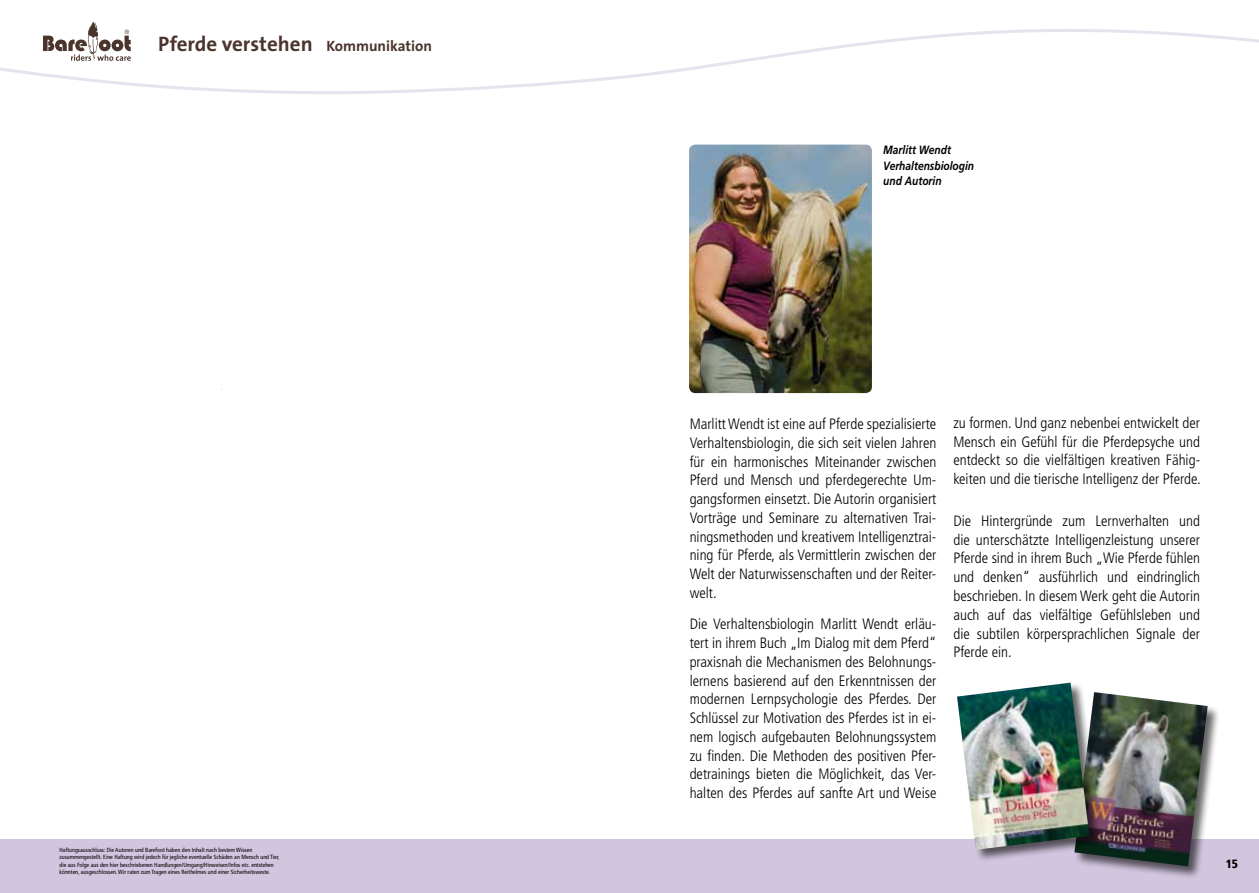
<style>
.page{position:relative;width:1259px;height:893px;background:#fff}
.page>*{position:absolute;margin:0;border:0;box-sizing:border-box;transform-origin:0 0}
.t1{font:700 21px "The Sans";color:#4b342c}
.t2{font:300 condensed 15px/18.8px "Frutiger";color:#000;text-align:justify}
.t3{font:italic 700 12px/15.8px "Frutiger";color:#000;scale:.85 1}
.t4{font:900 condensed 12px "Frutiger";color:#000}
.t5{font:condensed 6px/7.5px "Frutiger";color:#000}
.s1{font-size:15px}
</style>
<div class="page">
<div style="left:0;top:839px;width:629px;height:54px;background:#d2c5df"></div>
<div style="left:629px;top:839px;width:630px;height:54px;background:#d2c5df"></div>
<svg style="left:0;top:22px;width:1259px;height:72px"></svg>
<img style="left:689px;top:145px;width:183px;height:248px">
<div style="left:1073px;top:691px;width:147px;height:188px;background:#000;opacity:.6"></div>
<img style="left:1074px;top:692px;width:133px;height:174px">
<div style="left:956px;top:682px;width:145px;height:180px;background:#000;opacity:.6"></div>
<img style="left:957px;top:683px;width:132px;height:167px">
<h1 class="t1" style="left:158px;top:26px;width:275px">Pferde verstehen <span class="s1">Kommunikation</span></h1>
<p class="t5" style="left:60px;top:846px;width:221px">Haftungsausschluss: Die Autoren und Barefoot haben den Inhalt nach bestem Wissen zusammengestellt. Eine Haftung wird jedoch für jegliche eventuelle Schäden an Mensch und Tier, die aus Folge aus den hier beschriebenen Handlungen/Umgang/Hinweisen/Infos etc. entstehen könnten, ausgeschlossen. Wir raten zum Tragen eines Reithelmes und einer Sicherheitsweste.</p>
<p class="t3" style="left:883px;top:142px;width:108px">Marlitt Wendt<br>Verhaltensbiologin und Autorin</p>
<p class="t2" style="left:689px;top:415px;width:248px">Marlitt Wendt ist eine auf Pferde spezialisierte Verhaltensbiologin, die sich seit vielen Jahren für ein harmonisches Miteinander zwischen Pferd und Mensch und pferdegerechte Um&shy;gangsformen einsetzt. Die Autorin organisiert Vorträge und Seminare zu alternativen Trai&shy;ningsmethoden und kreativem Intelligenztrai&shy;ning für Pferde, als Vermittlerin zwischen der Welt der Naturwissenschaften und der Reiter&shy;welt.</p>
<p class="t2" style="left:689px;top:615px;width:248px">Die Verhaltensbiologin Marlitt Wendt erläu&shy;tert in ihrem Buch „Im Dialog mit dem Pferd“ praxisnah die Mechanismen des Belohnungs&shy;lernens basierend auf den Erkenntnissen der modernen Lernpsychologie des Pferdes. Der Schlüssel zur Motivation des Pferdes ist in ei&shy;nem logisch aufgebauten Belohnungssystem zu finden. Die Methoden des positiven Pfer&shy;detrainings bieten die Möglichkeit, das Ver&shy;halten des Pferdes auf sanfte Art und Weise</p>
<p class="t2" style="left:953px;top:414px;width:249px">zu formen. Und ganz nebenbei entwickelt der Mensch ein Gefühl für die Pferdepsyche und entdeckt so die vielfältigen kreativen Fähig&shy;keiten und die tierische Intelligenz der Pferde.</p>
<p class="t2" style="left:953px;top:512px;width:248px">Die Hintergründe zum Lernverhalten und die unterschätzte Intelligenzleistung unserer Pferde sind in ihrem Buch „Wie Pferde fühlen und denken“ ausführlich und eindringlich beschrieben. In diesem Werk geht die Autorin auch auf das vielfältige Gefühlsleben und die subtilen körpersprachlichen Signale der Pferde ein.</p>
<p class="t4" style="left:1225px;top:856px;width:14px">15</p>
</div>
